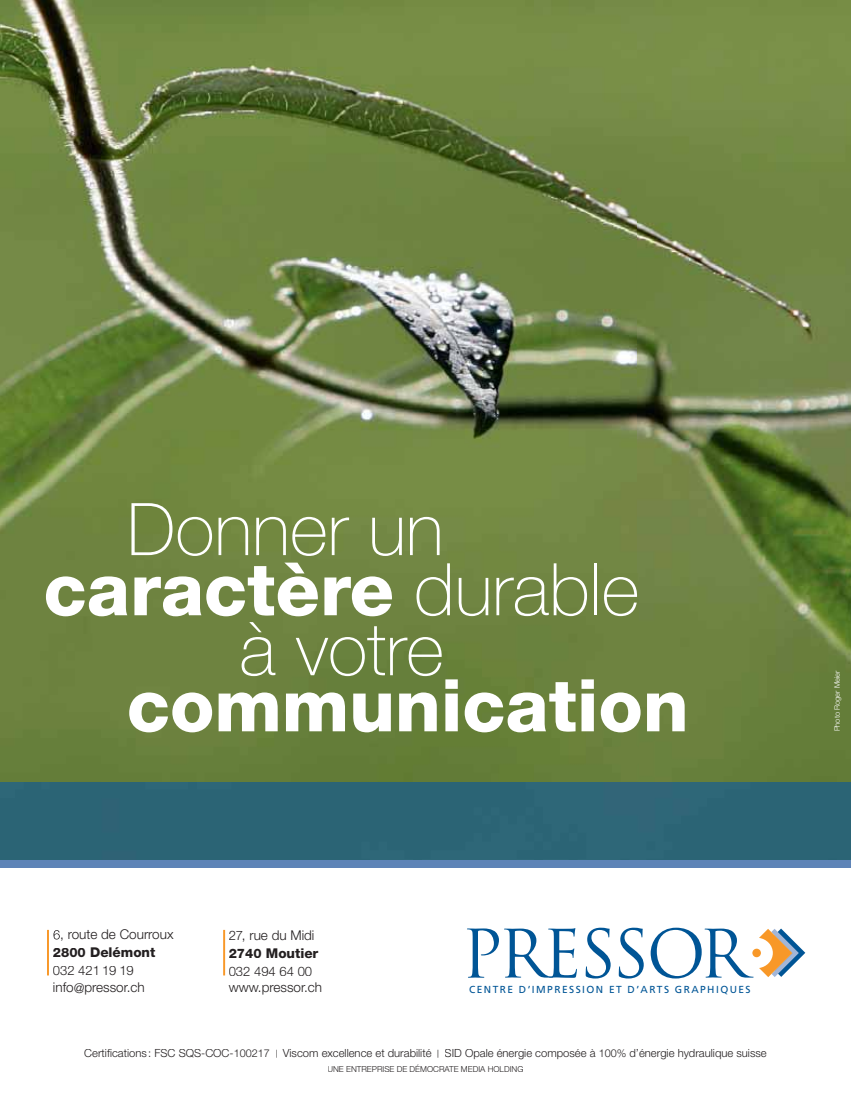
<style>
.page{position:relative;width:851px;height:1106px;background:#fff}
.page>*{position:absolute;margin:0;border:0;box-sizing:border-box;transform-origin:0 0}
.t1{font:800 72.75px "Helvetica Neue";color:#fff}
.t2{font:100 72.75px "Helvetica Neue";color:#fff}
.t3{font:300 13.5px/18px "Helvetica Neue";color:#231f20}
.t4{font:300 13.05px "Helvetica Neue";color:#231f20}
.t5{font:300 11.25px "Helvetica Neue";color:#231f20}
.t6{font:10.2px "Frutiger";letter-spacing:.14em;color:#005596}
.t7{font:300 8.25px "Helvetica Neue";color:#231f20}
.t8{font:300 7.5px "Helvetica Neue";color:#fff}
.s1{font-weight:100}
.s2{font-weight:800;font-size:13.05px}
.s3{font-weight:800}
.s4{font-size:13.05px}
.s5{font-size:10.8px}
.s6{font-weight:400;font-size:7.95px}
</style>
<div class="page">
<img style="left:0;top:0;width:850px;height:859px">
<div style="left:0;top:859px;width:850px;height:8px;background:#5e84b7"></div>
<svg style="left:467px;top:928px;width:110px;height:49px"></svg>
<svg style="left:585px;top:927px;width:25px;height:51px"></svg>
<svg style="left:618px;top:927px;width:25px;height:51px"></svg>
<svg style="left:650px;top:927px;width:155px;height:51px"></svg>
<svg style="left:53px;top:930px;width:7px;height:9px"></svg>
<hr style="left:47px;top:929px;width:2px;height:46px;background:#f89828">
<hr style="left:223px;top:929px;width:2px;height:46px;background:#f89828">
<h1 class="t2" style="left:127px;top:503px;width:318px">Donner un</h1>
<h1 class="t1" style="left:44px;top:563px;width:597px">caractère <span class="s1">durable</span></h1>
<h1 class="t2" style="left:239px;top:623px;width:206px">à votre</h1>
<h1 class="t1" style="left:127px;top:679px;width:563px">communication</h1>
<p class="t8" style="left:834px;top:731px;width:62px;rotate:-90deg">Photo Roger Meier</p>
<p class="t3" style="left:53px;top:926px;width:122px;text-indent:7px">, route de Courroux<br><span class="s2">2800</span> <span class="s3">Delémont</span></p>
<p class="t4" style="left:53px;top:966px;width:82px">032 421 19 19</p>
<p class="t3" style="left:53px;top:979px;width:93px">info@pressor.ch</p>
<p class="t3" style="left:229px;top:927px;width:91px"><span class="s4">27</span>, rue du Midi<br><span class="s2">2740</span> <span class="s3">Moutier</span></p>
<p class="t4" style="left:229px;top:966px;width:85px">032 494 64 00</p>
<p class="t3" style="left:229px;top:979px;width:95px">www.pressor.ch</p>
<p class="t6" style="left:469px;top:985px;width:283px">CENTRE D’IMPRESSION ET D’ARTS GRAPHIQUES</p>
<p class="t5" style="left:84px;top:1049px;width:683px">Certifications : FSC SQS-COC-<span class="s5">100217</span> <span class="s6">|</span> Viscom excellence et durabilité <span class="s6">|</span> SID Opale énergie composée à <span class="s5">100%</span> d’énergie hydraulique suisse</p>
<p class="t7" style="left:327px;top:1065px;width:197px">UNE ENTREPRISE DE DÉMOCRATE MEDIA HOLDING</p>
</div>
